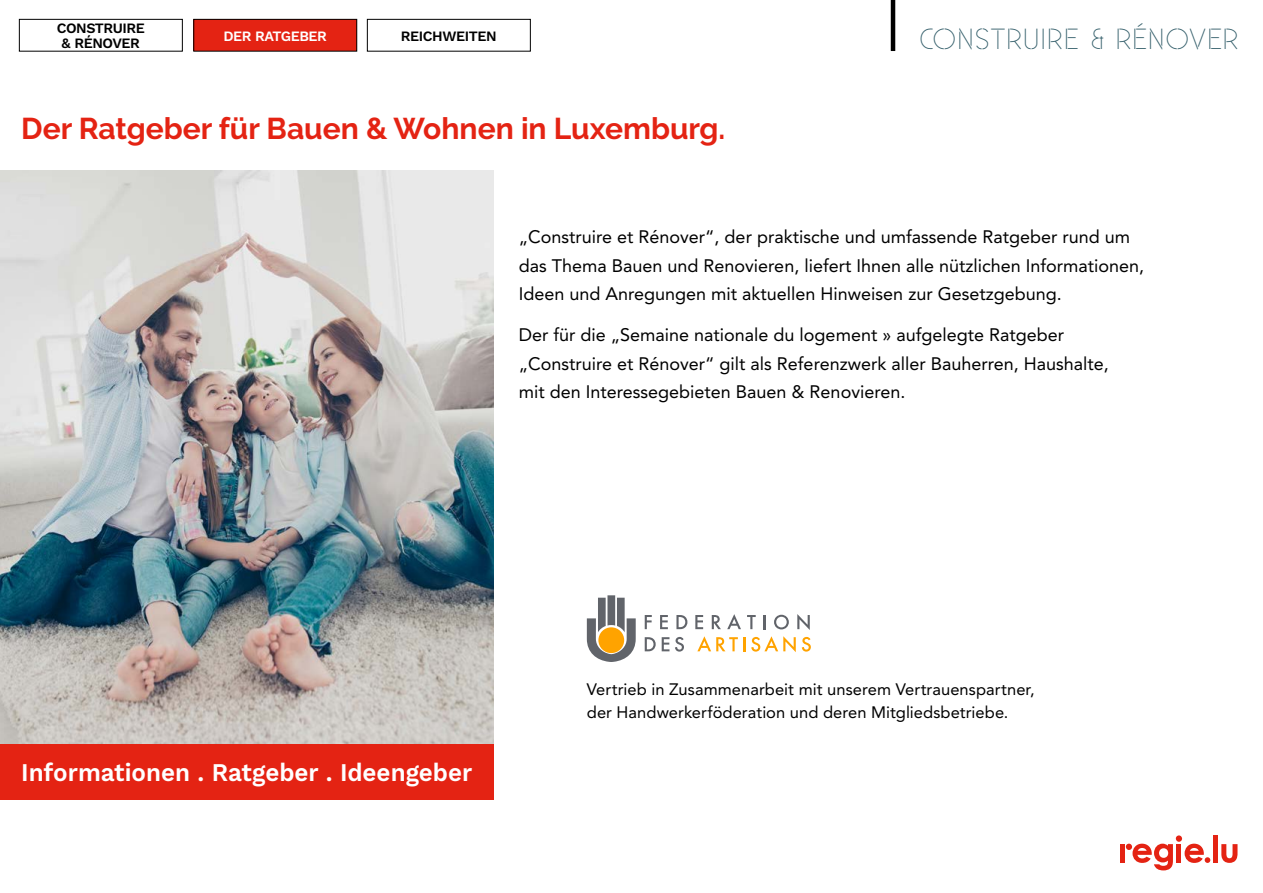
<style>
.page{position:relative;width:1263px;height:893px;background:#fff}
.page>*{position:absolute;margin:0;border:0;box-sizing:border-box;transform-origin:0 0}
.t1{font:700 30px "Raleway";color:#e42313}
.t2{font:300 29.1px "Existence Stencil";letter-spacing:.03em;color:#335e6a}
.t3{font:600 25.5px "Work Sans";color:#fff;scale:.95 1}
.t4{font:18px/28.5px "Avenir LT Std";color:#000}
.t5{font:16.5px/22.5px "Avenir LT Std";letter-spacing:.005em;color:#000}
.t6{font:600 14.25px/14.7px "Work Sans";letter-spacing:-.03em;color:#000;text-align:center}
.t7{font:600 14.25px "Work Sans";letter-spacing:-.03em;color:#fff}
</style>
<div class="page">
<div style="left:19px;top:19px;width:164px;height:32px;border:1px solid #000"></div>
<div style="left:367px;top:19px;width:164px;height:32px;border:1px solid #000"></div>
<hr style="left:891px;top:0;width:4px;height:51px;background:#000">
<div style="left:1176px;top:844px;width:5px;height:18px;background:#e42313"></div>
<div style="left:1176px;top:835px;width:6px;height:7px;background:#e42313;border-radius:50%"></div>
<svg style="left:1184px;top:844px;width:26px;height:19px"></svg>
<div style="left:1213px;top:835px;width:5px;height:27px;background:#e42313"></div>
<svg style="left:1221px;top:844px;width:16px;height:19px"></svg>
<div style="left:1120px;top:844px;width:5px;height:18px;background:#e42313"></div>
<svg style="left:1126px;top:844px;width:47px;height:26px"></svg>
<div style="left:194px;top:19px;width:163px;height:32px;background:#e42313"></div>
<div style="left:194px;top:19px;width:163px;height:32px;border:1px solid #000"></div>
<svg style="left:587px;top:595px;width:49px;height:67px"></svg>
<svg style="left:645px;top:615px;width:7px;height:14px"></svg>
<svg style="left:660px;top:615px;width:8px;height:14px"></svg>
<svg style="left:676px;top:615px;width:11px;height:14px"></svg>
<svg style="left:695px;top:615px;width:8px;height:14px"></svg>
<svg style="left:712px;top:615px;width:9px;height:14px"></svg>
<svg style="left:727px;top:614px;width:14px;height:15px"></svg>
<svg style="left:747px;top:615px;width:9px;height:14px"></svg>
<svg style="left:763px;top:615px;width:2px;height:14px"></svg>
<svg style="left:774px;top:615px;width:15px;height:14px"></svg>
<svg style="left:797px;top:614px;width:13px;height:16px"></svg>
<svg style="left:645px;top:637px;width:11px;height:14px"></svg>
<svg style="left:662px;top:637px;width:7px;height:14px"></svg>
<svg style="left:675px;top:637px;width:9px;height:15px"></svg>
<svg style="left:697px;top:636px;width:48px;height:15px"></svg>
<svg style="left:751px;top:636px;width:45px;height:16px"></svg>
<svg style="left:802px;top:637px;width:9px;height:15px"></svg>
<img style="left:0;top:170px;width:493px;height:574px">
<div style="left:0;top:744px;width:493px;height:55px;background:#e42313"></div>
<p class="t6" style="left:57px;top:21px;width:90px">CONSTRUIRE &amp; RÉNOVER</p>
<p class="t6" style="left:401px;top:28px;width:97px">REICHWEITEN</p>
<h2 class="t2" style="left:919px;top:23px;width:321px">CONSTRUIRE &amp; RÉNOVER</h2>
<p class="t7" style="left:223px;top:25px;width:105px">DER RATGEBER</p>
<h1 class="t1" style="left:21px;top:111px;width:705px">Der Ratgeber für Bauen &amp; Wohnen in Luxemburg.</h1>
<p class="t4" style="left:519px;top:223px;width:627px">„Construire et Rénover“, der praktische und umfassende Ratgeber rund um das Thema Bauen und Renovieren, liefert Ihnen alle nützlichen Informationen,<br>Ideen und Anregungen mit aktuellen Hinweisen zur Gesetzgebung.</p>
<p class="t4" style="left:519px;top:321px;width:591px">Der für die „Semaine nationale du logement » aufgelegte Ratgeber „Construire et Rénover“ gilt als Referenzwerk aller Bauherren, Haushalte, mit den Interessegebieten Bauen &amp; Renovieren.</p>
<h3 class="t3" style="left:21px;top:754px;width:476px">Informationen . Ratgeber . Ideengeber</h3>
<p class="t5" style="left:587px;top:678px;width:449px">Vertrieb in Zusammenarbeit mit unserem Vertrauenspartner, der Handwerkerföderation und deren Mitgliedsbetriebe.</p>
</div>
